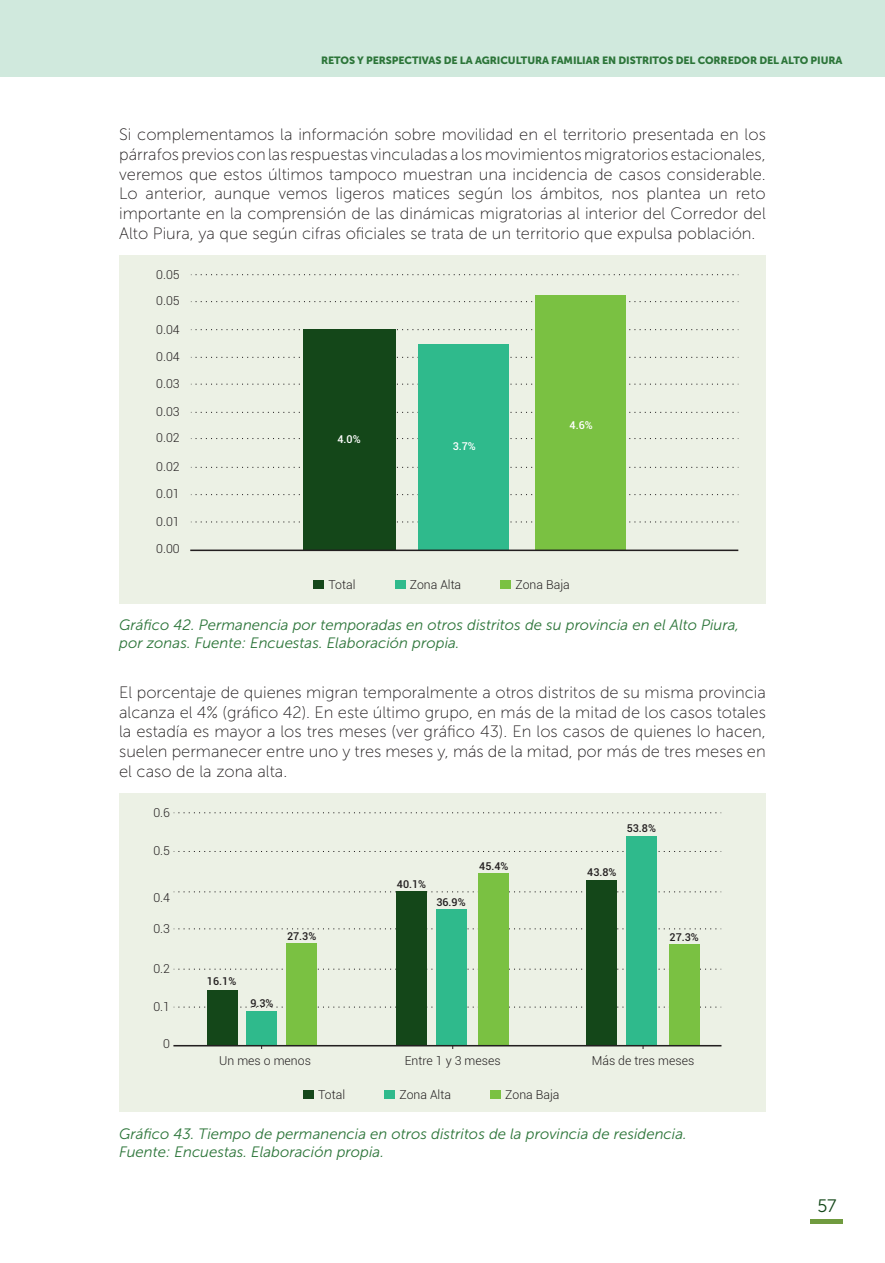
<style>
.page{position:relative;width:885px;height:1263px;background:#fff}
.page>*{position:absolute;margin:0;border:0;box-sizing:border-box;transform-origin:0 0}
.t1{font:18px "Museo Sans 300";color:#144719}
.CAJA_DE_TEXTO{font:16.5px/19.8px "Museo Sans 100";color:#231f20;text-align:justify}
.FUENTE{font:italic 15px/18px "Museo Sans 300";color:#2c7539}
.t2{font:300 12.3px "Roboto";color:#231f20}
.t3{font:500 10.8px "Roboto";color:#231f20}
.t4{font:500 10.8px "Roboto";color:#fff}
.t5{font:10.5px "Museo Sans 900";letter-spacing:-.01em;color:#2c7539}
</style>
<div class="page">
<div style="left:0;top:0;width:884px;height:77px;background:#d0e9dd"></div>
<div style="left:119px;top:255px;width:646px;height:349px;background:#ecf1e5"></div>
<svg style="left:191px;top:522px;width:547px;height:1px"></svg>
<svg style="left:191px;top:494px;width:547px;height:1px"></svg>
<svg style="left:191px;top:467px;width:547px;height:1px"></svg>
<svg style="left:191px;top:438px;width:547px;height:1px"></svg>
<svg style="left:191px;top:412px;width:547px;height:1px"></svg>
<svg style="left:191px;top:384px;width:547px;height:1px"></svg>
<svg style="left:191px;top:357px;width:547px;height:1px"></svg>
<svg style="left:191px;top:329px;width:547px;height:1px"></svg>
<svg style="left:191px;top:301px;width:547px;height:1px"></svg>
<svg style="left:191px;top:274px;width:547px;height:1px"></svg>
<div style="left:303px;top:329px;width:92px;height:221px;background:#144719"></div>
<div style="left:418px;top:345px;width:91px;height:205px;background:#2fba8c"></div>
<div style="left:535px;top:295px;width:91px;height:255px;background:#7ac142"></div>
<hr style="left:190px;top:549px;width:548px;height:2px;background:#231f20">
<div style="left:313px;top:580px;width:11px;height:9px;background:#144719"></div>
<div style="left:395px;top:580px;width:10px;height:9px;background:#2fba8c"></div>
<div style="left:500px;top:580px;width:11px;height:9px;background:#7ac142"></div>
<div style="left:119px;top:793px;width:646px;height:319px;background:#ecf1e5"></div>
<svg style="left:174px;top:1007px;width:547px;height:1px"></svg>
<svg style="left:174px;top:969px;width:547px;height:1px"></svg>
<svg style="left:174px;top:928px;width:547px;height:1px"></svg>
<svg style="left:174px;top:891px;width:547px;height:1px"></svg>
<svg style="left:174px;top:851px;width:547px;height:1px"></svg>
<svg style="left:174px;top:812px;width:547px;height:1px"></svg>
<div style="left:303px;top:1090px;width:10px;height:9px;background:#144719"></div>
<div style="left:384px;top:1090px;width:10px;height:9px;background:#2fba8c"></div>
<div style="left:490px;top:1090px;width:10px;height:9px;background:#7ac142"></div>
<div style="left:208px;top:990px;width:30px;height:55px;background:#144719"></div>
<div style="left:247px;top:1011px;width:30px;height:35px;background:#2fba8c"></div>
<div style="left:286px;top:943px;width:31px;height:103px;background:#7ac142"></div>
<div style="left:396px;top:892px;width:31px;height:154px;background:#144719"></div>
<div style="left:435px;top:909px;width:31px;height:137px;background:#2fba8c"></div>
<div style="left:478px;top:873px;width:31px;height:173px;background:#7ac142"></div>
<div style="left:586px;top:880px;width:31px;height:166px;background:#144719"></div>
<div style="left:626px;top:836px;width:30px;height:210px;background:#2fba8c"></div>
<div style="left:669px;top:945px;width:30px;height:101px;background:#7ac142"></div>
<hr style="left:173px;top:1045px;width:548px;height:1px;background:#231f20">
<hr style="left:810px;top:1219px;width:32px;height:4px;background:#709b3f">
<p class="t5" style="left:321px;top:54px;width:523px">RETOS Y PERSPECTIVAS DE LA AGRICULTURA FAMILIAR EN DISTRITOS DEL CORREDOR DEL ALTO PIURA</p>
<p class="CAJA_DE_TEXTO" style="left:119px;top:125px;width:648px">Si complementamos la información sobre movilidad en el territorio presentada en los párrafos previos con las respuestas vinculadas a los movimientos migratorios estacionales, veremos que estos últimos tampoco muestran una incidencia de casos considerable.<br>Lo anterior, aunque vemos ligeros matices según los ámbitos, nos plantea un reto importante en la comprensión de las dinámicas migratorias al interior del Corredor del Alto Piura, ya que según cifras oficiales se trata de un territorio que expulsa población.</p>
<p class="t2" style="left:156px;top:266px;width:25px">0.05</p>
<p class="t2" style="left:156px;top:293px;width:25px">0.05</p>
<p class="t2" style="left:156px;top:321px;width:25px">0.04</p>
<p class="t2" style="left:156px;top:348px;width:25px">0.04</p>
<p class="t2" style="left:156px;top:375px;width:25px">0.03</p>
<p class="t2" style="left:156px;top:403px;width:25px">0.03</p>
<p class="t2" style="left:156px;top:429px;width:25px">0.02</p>
<p class="t2" style="left:156px;top:458px;width:25px">0.02</p>
<p class="t2" style="left:156px;top:486px;width:25px">0.01</p>
<p class="t2" style="left:156px;top:513px;width:25px">0.01</p>
<p class="t2" style="left:156px;top:540px;width:25px">0.00</p>
<p class="t4" style="left:337px;top:432px;width:25px">4.0%</p>
<p class="t4" style="left:452px;top:439px;width:25px">3.7%</p>
<p class="t4" style="left:569px;top:417px;width:25px">4.6%</p>
<p class="t2" style="left:328px;top:576px;width:28px">Total</p>
<p class="t2" style="left:409px;top:576px;width:53px">Zona Alta</p>
<p class="t2" style="left:515px;top:576px;width:56px">Zona Baja</p>
<p class="FUENTE" style="left:119px;top:616px;width:621px">Gráfico 42. Permanencia por temporadas en otros distritos de su provincia en el Alto Piura, por zonas. Fuente: Encuestas. Elaboración propia.</p>
<p class="CAJA_DE_TEXTO" style="left:119px;top:682px;width:648px">El porcentaje de quienes migran temporalmente a otros distritos de su misma provincia alcanza el 4% (gráfico 42). En este último grupo, en más de la mitad de los casos totales la estadía es mayor a los tres meses (ver gráfico 43). En los casos de quienes lo hacen, suelen permanecer entre uno y tres meses y, más de la mitad, por más de tres meses en el caso de la zona alta.</p>
<p class="t2" style="left:153px;top:804px;width:18px">0.6</p>
<p class="t2" style="left:153px;top:842px;width:18px">0.5</p>
<p class="t2" style="left:153px;top:889px;width:18px">0.4</p>
<p class="t2" style="left:153px;top:920px;width:18px">0.3</p>
<p class="t2" style="left:153px;top:960px;width:18px">0.2</p>
<p class="t2" style="left:153px;top:998px;width:18px">0.1</p>
<p class="t2" style="left:163px;top:1035px;width:8px">0</p>
<p class="t3" style="left:207px;top:973px;width:31px">16.1%</p>
<p class="t3" style="left:287px;top:929px;width:31px">27.3%</p>
<p class="t3" style="left:250px;top:996px;width:25px">9.3%</p>
<p class="t2" style="left:219px;top:1052px;width:93px">Un mes o menos</p>
<p class="t3" style="left:397px;top:877px;width:31px">40.1%</p>
<p class="t3" style="left:436px;top:894px;width:31px">36.9%</p>
<p class="t3" style="left:479px;top:858px;width:31px">45.4%</p>
<p class="t3" style="left:626px;top:820px;width:31px">53.8%</p>
<p class="t3" style="left:587px;top:865px;width:31px">43.8%</p>
<p class="t3" style="left:669px;top:929px;width:31px">27.3%</p>
<p class="t2" style="left:405px;top:1052px;width:97px">Entre 1 y 3 meses</p>
<p class="t2" style="left:591px;top:1052px;width:104px">Más de tres meses</p>
<p class="t2" style="left:318px;top:1086px;width:28px">Total</p>
<p class="t2" style="left:399px;top:1086px;width:53px">Zona Alta</p>
<p class="t2" style="left:505px;top:1086px;width:56px">Zona Baja</p>
<p class="FUENTE" style="left:119px;top:1124px;width:569px">Gráfico 43. Tiempo de permanencia en otros distritos de la provincia de residencia.<br>Fuente: Encuestas. Elaboración propia.</p>
<p class="t1" style="left:817px;top:1196px;width:21px">57</p>
</div>
